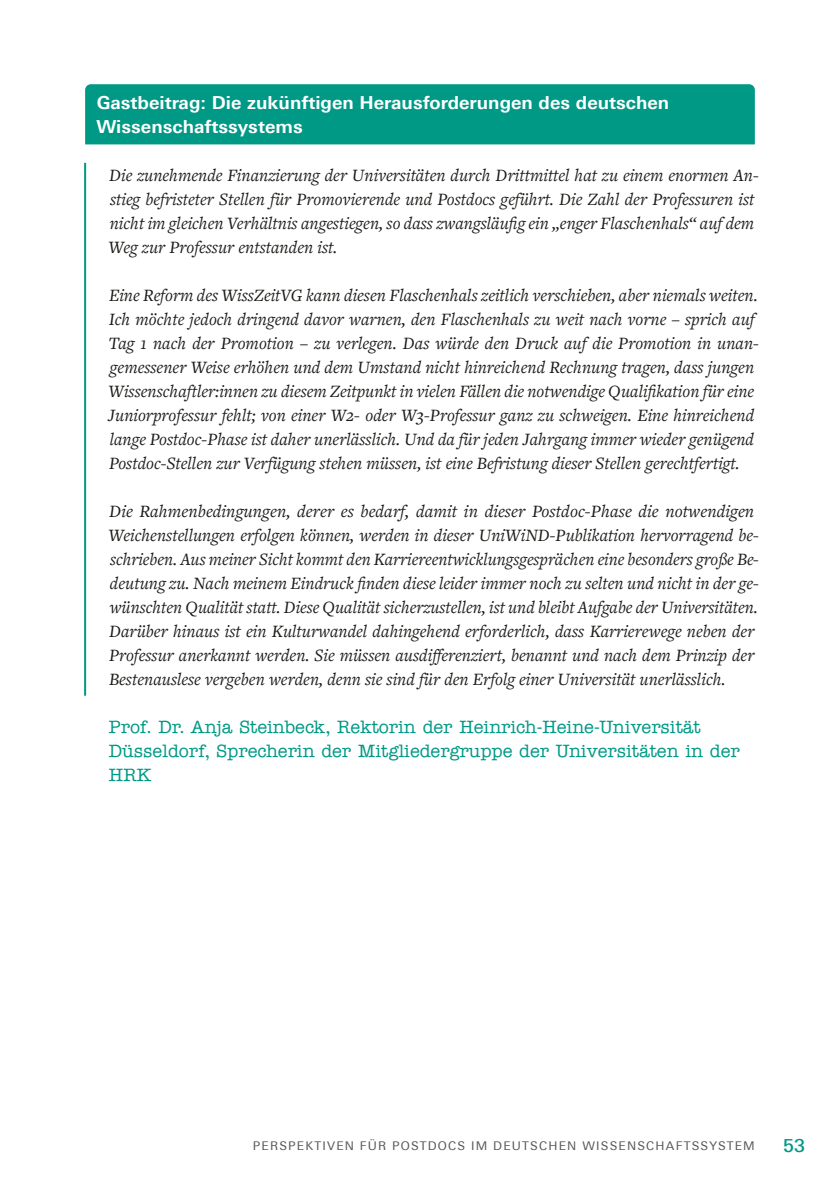
<style>
.page{position:relative;width:840px;height:1191px;background:#fff}
.page>*{position:absolute;margin:0;border:0;box-sizing:border-box;transform-origin:0 0}
.t1{font:italic 18px/24px "Freight Text Pro";color:#1a1a18}
.t2{font:500 18px/24px "American Typewriter Std";color:#009986}
.t3{font:700 18px/24px "Univers Next Pro";color:#fff}
.t4{font:500 18px "Univers Next Pro";color:#009986}
.t5{font:12px "Univers Next Pro";letter-spacing:.1em;color:#565656}
</style>
<div class="page">
<div style="left:85px;top:84px;width:669px;height:60px;background:#009986"></div>
<hr style="left:84px;top:163px;width:2px;height:532px;background:#009986">
<p class="t3" style="left:96px;top:91px;width:574px">Gastbeitrag: Die zukünftigen Herausforderungen des deutschen<br>Wissenschaftssystems</p>
<p class="t1" style="left:108px;top:163px;width:651px">Die zunehmende Finanzierung der Universitäten durch Drittmittel hat zu einem enormen An&shy;stieg befristeter Stellen für Promovierende und Postdocs geführt. Die Zahl der Professuren ist nicht im gleichen Verhältnis angestiegen, so dass zwangsläufig ein „enger Flaschenhals“ auf dem Weg zur Professur entstanden ist.</p>
<p class="t1" style="left:108px;top:283px;width:652px">Eine Reform des WissZeitVG kann diesen Flaschenhals zeitlich verschieben, aber niemals weiten.<br>Ich möchte jedoch dringend davor warnen, den Flaschenhals zu weit nach vorne – sprich auf Tag 1 nach der Promotion – zu verlegen. Das würde den Druck auf die Promotion in unan&shy;gemessener Weise erhöhen und dem Umstand nicht hinreichend Rechnung tragen, dass jungen Wissenschaftler:innen zu diesem Zeitpunkt in vielen Fällen die notwendige Qualifikation für eine Juniorprofessur fehlt; von einer W2- oder W3-Professur ganz zu schweigen. Eine hinreichend lange Postdoc-Phase ist daher unerlässlich. Und da für jeden Jahrgang immer wieder genügend Postdoc-Stellen zur Verfügung stehen müssen, ist eine Befristung dieser Stellen gerechtfertigt.</p>
<p class="t1" style="left:108px;top:499px;width:651px">Die Rahmenbedingungen, derer es bedarf, damit in dieser Postdoc-Phase die notwendigen Weichenstellungen erfolgen können, werden in dieser UniWiND-Publikation hervorragend be&shy;schrieben. Aus meiner Sicht kommt den Karriereentwicklungsgesprächen eine besonders große Be&shy;deutung zu. Nach meinem Eindruck finden diese leider immer noch zu selten und nicht in der ge&shy;wünschten Qualität statt. Diese Qualität sicherzustellen, ist und bleibt Aufgabe der Universitäten.<br>Darüber hinaus ist ein Kulturwandel dahingehend erforderlich, dass Karrierewege neben der Professur anerkannt werden. Sie müssen ausdifferenziert, benannt und nach dem Prinzip der Bestenauslese vergeben werden, denn sie sind für den Erfolg einer Universität unerlässlich.</p>
<p class="t2" style="left:109px;top:715px;width:632px">Prof. Dr. Anja Steinbeck, Rektorin der Heinrich-Heine-Universität<br>Düsseldorf, Sprecherin der Mitgliedergruppe der Universitäten in der<br>HRK</p>
<p class="t5" style="left:253px;top:1139px;width:503px">PERSPEKTIVEN FÜR POSTDOCS IM DEUTSCHEN WISSENSCHAFTSSYSTEM</p>
<p class="t4" style="left:782px;top:1134px;width:23px">53</p>
</div>
